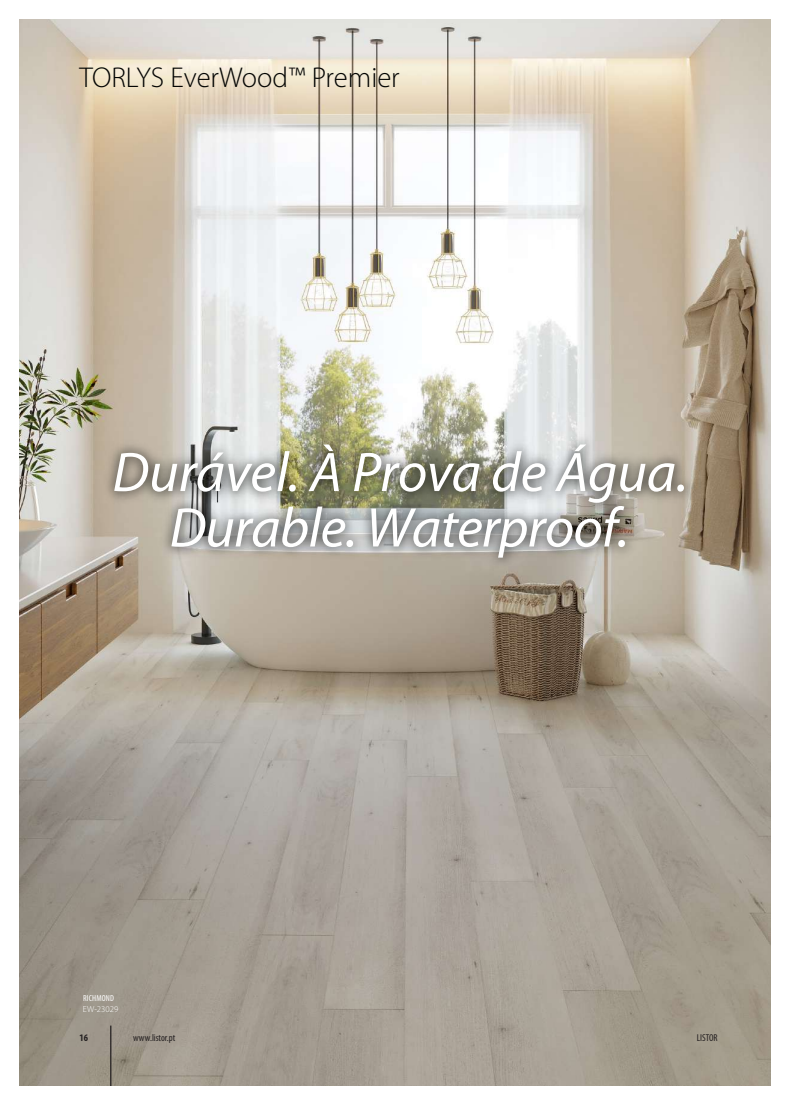
<style>
.page{position:relative;width:797px;height:1105px;background:#fff}
.page>*{position:absolute;margin:0;border:0;box-sizing:border-box;transform-origin:0 0}
.t1{font:italic 56.25px/55.5px "Myriad Pro";letter-spacing:-.015em;color:#fff;text-align:center}
.t2{font:300 28.75px "Myriad Pro";color:#040503}
.t3{font:condensed 10px "Myriad Pro";color:#231f20}
.t4{font:700 condensed 10px "Myriad Pro";color:#231f20}
.t5{font:condensed 8.75px "Myriad Pro";letter-spacing:.02em;color:#fff}
.t6{font:300 8.75px "Myriad Pro";color:#fff}
</style>
<div class="page">
<img style="left:19px;top:19px;width:751px;height:1067px">
<hr style="left:110px;top:1025px;width:1px;height:61px;background:#231f20">
<img style="left:67px;top:399px;width:666px;height:151px">
<img style="left:124px;top:454px;width:549px;height:152px">
<p class="t2" style="left:79px;top:60px;width:322px">TORLYS EverWood™ Premier</p>
<p class="t1" style="left:112px;top:446px;width:577px">Durável. À Prova de Água.<br>Durable. Waterproof.</p>
<p class="t5" style="left:83px;top:993px;width:32px">RICHMOND</p>
<p class="t6" style="left:83px;top:1003px;width:37px">EW-23029</p>
<p class="t4" style="left:79px;top:1032px;width:10px">16</p>
<p class="t3" style="left:133px;top:1032px;width:44px">www.listor.pt</p>
<p class="t3" style="left:696px;top:1032px;width:22px">LISTOR</p>
</div>
